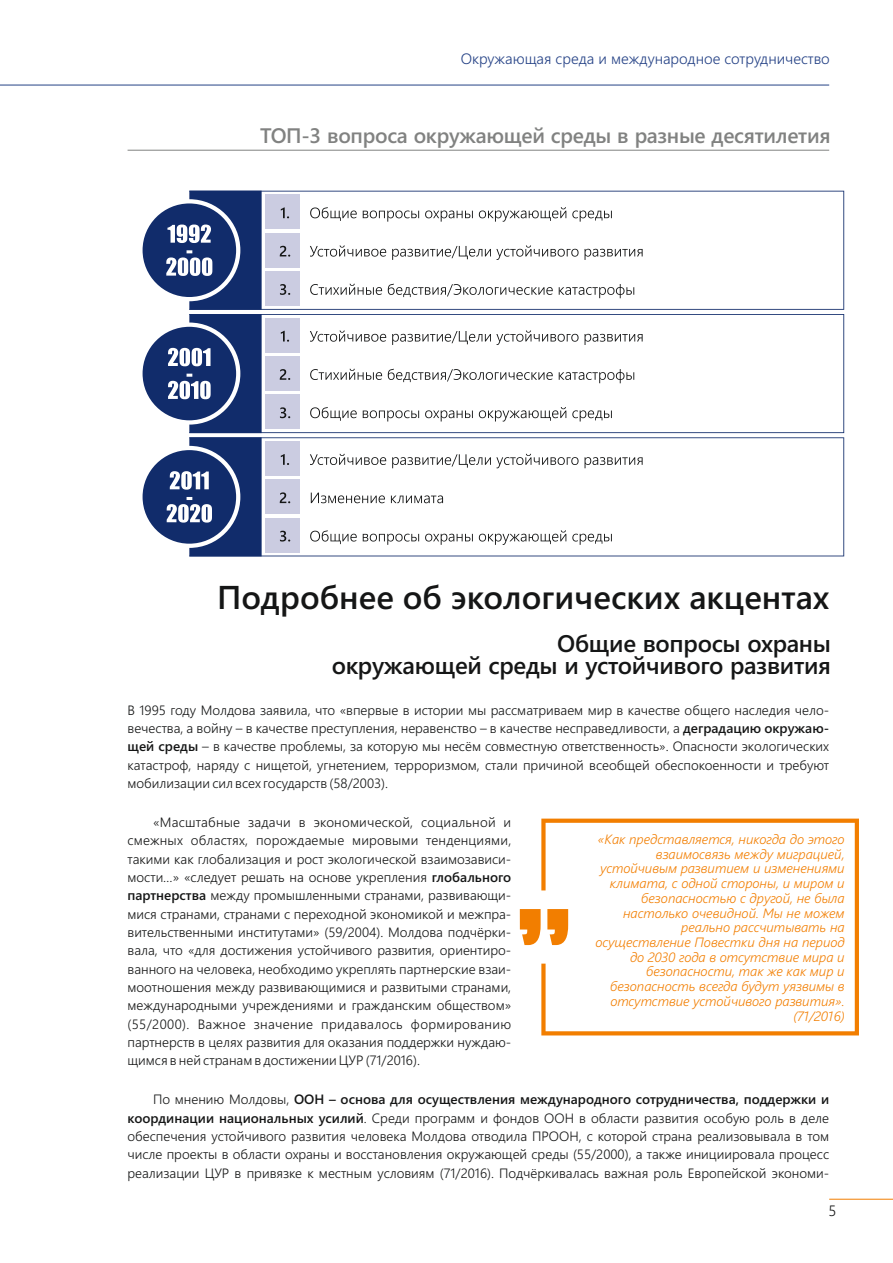
<style>
.page{position:relative;width:893px;height:1263px;background:#fff}
.page>*{position:absolute;margin:0;border:0;box-sizing:border-box;transform-origin:0 0}
.t1{font:600 33px "Segoe UI";color:#151616}
.t2{font:600 24px/22.4px "Segoe UI";letter-spacing:-.015em;color:#151616;text-align:right}
.t3{font:600 21px "Segoe UI";letter-spacing:-.015em;color:#818281}
.t4{font:300 15px "Segoe UI";color:#254286}
.t5{font:300 15px "Segoe UI";color:#151616}
.t6{font:300 13.5px/18.3px "Segoe UI";color:#151616;text-align:justify}
.t7{font:italic 300 13.5px/14.7px "Segoe UI";color:#f27e00;text-align:right}
.s1{font-weight:600}
</style>
<div class="page">
<hr style="left:128px;top:150px;width:701px;height:1px;background:#818281">
<hr style="left:829px;top:1199px;width:64px;height:1px;background:#f27e00">
<hr style="left:0;top:85px;width:829px;height:1px;background:#254286">
<svg style="left:520px;top:819px;width:339px;height:216px"></svg>
<div style="left:143px;top:203px;width:93px;height:94px;background:#112c6b;border-radius:50%"></div>
<svg style="left:262px;top:191px;width:582px;height:119px"></svg>
<div style="left:266px;top:271px;width:34px;height:34px;background:#cbcce1"></div>
<svg style="left:280px;top:284px;width:10px;height:11px"></svg>
<div style="left:266px;top:233px;width:34px;height:34px;background:#cbcce1"></div>
<svg style="left:280px;top:246px;width:10px;height:11px"></svg>
<div style="left:143px;top:327px;width:93px;height:93px;background:#112c6b;border-radius:50%"></div>
<svg style="left:262px;top:314px;width:582px;height:119px"></svg>
<div style="left:266px;top:395px;width:34px;height:34px;background:#cbcce1"></div>
<svg style="left:280px;top:407px;width:10px;height:11px"></svg>
<div style="left:266px;top:357px;width:34px;height:34px;background:#cbcce1"></div>
<svg style="left:280px;top:369px;width:10px;height:11px"></svg>
<div style="left:143px;top:450px;width:93px;height:94px;background:#112c6b;border-radius:50%"></div>
<svg style="left:262px;top:437px;width:582px;height:119px"></svg>
<svg style="left:166px;top:191px;width:96px;height:365px"></svg>
<div style="left:266px;top:518px;width:34px;height:34px;background:#cbcce1"></div>
<svg style="left:280px;top:531px;width:10px;height:10px"></svg>
<div style="left:266px;top:480px;width:34px;height:34px;background:#cbcce1"></div>
<svg style="left:280px;top:492px;width:10px;height:11px"></svg>
<p class="t4" style="left:461px;top:53px;width:371px">Окружающая среда и международное сотрудничество</p>
<h3 class="t3" style="left:260px;top:128px;width:572px">ТОП-3 вопроса окружающей среды в разные десятилетия</h3>
<h1 class="t1" style="left:217px;top:585px;width:614px">Подробнее об экологических акцентах</h1>
<h2 class="t2" style="left:332px;top:635px;width:501px">Общие вопросы охраны<br>окружающей среды и устойчивого развития</h2>
<p class="t6" style="left:128px;top:702px;width:703px">В 1995 году Молдова заявила, что «впервые в истории мы рассматриваем мир в качестве общего наследия чело&shy;вечества, а войну – в качестве преступления, неравенство – в качестве несправедливости, а <span class="s1">деградацию окружаю&shy;щей среды</span> – в качестве проблемы, за которую мы несём совместную ответственность». Опасности экологических катастроф, наряду с нищетой, угнетением, терроризмом, стали причиной всеобщей обеспокоенности и требуют мобилизации сил всех государств (58/2003).</p>
<p class="t6" style="left:128px;top:814px;width:385px;text-indent:26px">«Масштабные задачи в экономической, социальной и смежных областях, порождаемые мировыми тенденциями, такими как глобализация и рост экологической взаимозависи&shy;мости…» «следует решать на основе укрепления <span class="s1">глобального партнерства</span> между промышленными странами, развивающи&shy;мися странами, странами с переходной экономикой и межпра&shy;вительственными институтами» (59/2004). Молдова подчёрки&shy;вала, что «для достижения устойчивого развития, ориентиро&shy;ванного на человека, необходимо укреплять партнерские взаи&shy;моотношения между развивающимися и развитыми странами, международными учреждениями и гражданским обществом» (55/2000). Важное значение придавалось формированию партнерств в целях развития для оказания поддержки нуждаю&shy;щимся в ней странам в достижении ЦУР (71/2016).</p>
<p class="t6" style="left:127px;top:1092px;width:703px;text-indent:26px">По мнению Молдовы, <span class="s1">ООН – основа для осуществления международного сотрудничества, поддержки и координации национальных усилий</span>. Среди программ и фондов ООН в области развития особую роль в деле обеспечения устойчивого развития человека Молдова отводила ПРООН, с которой страна реализовывала в том числе проекты в области охраны и восстановления окружающей среды (55/2000), а также инициировала процесс реализации ЦУР в привязке к местным условиям (71/2016). Подчёркивалась важная роль Европейской экономи-</p>
<p class="t7" style="left:595px;top:833px;width:251px">«Как представляется, никогда до этого взаимосвязь между миграцией, устойчивым развитием и изменениями климата, с одной стороны, и миром и безопасностью с другой, не была настолько очевидной. Мы не можем реально рассчитывать на осуществление Повестки дня на период до 2030 года в отсутствие мира и безопасности, так же как мир и безопасность всегда будут уязвимы в отсутствие устойчивого развития». (71/2016)</p>
<p class="t5" style="left:828px;top:1205px;width:9px">5</p>
</div>
